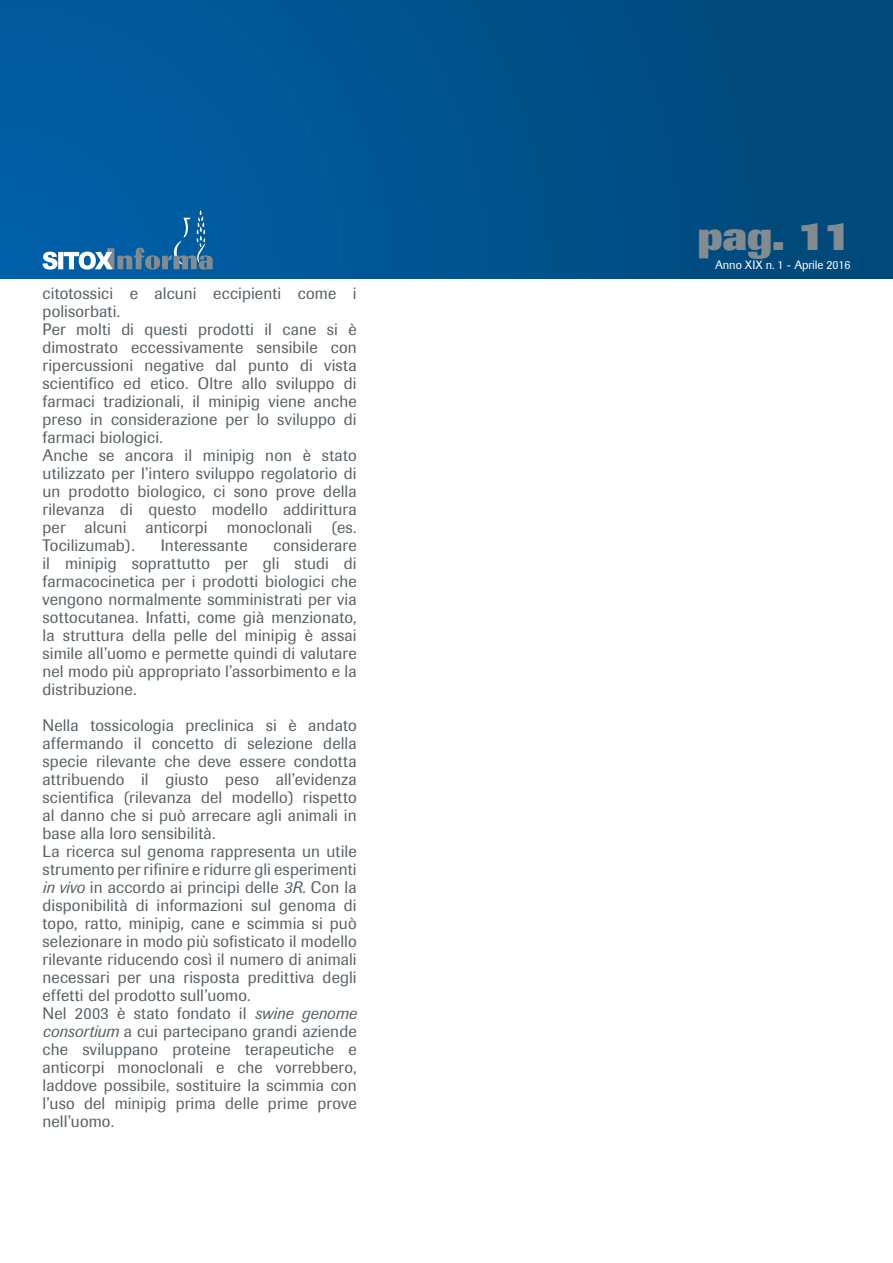
<style>
.page{position:relative;width:893px;height:1263px;background:#fff}
.page>*{position:absolute;margin:0;border:0;box-sizing:border-box;transform-origin:0 0}
.t1{font:800 40.5px "Imago";color:#828b90}
.t2{font:16.5px/18px "Imago";letter-spacing:.01em;color:#576065}
.t3{font:12px "Imago";letter-spacing:-.01em;color:#fff}
.s1{font-style:italic}
</style>
<div class="page">
<div style="left:0;top:0;width:893px;height:278px;background:linear-gradient(to right,#005fa5,#004777)"></div>
<svg style="left:43px;top:210px;width:170px;height:60px"></svg>
<p class="t2" style="left:43px;top:284px;width:316px">citotossici e alcuni eccipienti come i polisorbati.<br>Per molti di questi prodotti il cane si è dimostrato eccessivamente sensibile con ripercussioni negative dal punto di vista scientifico ed etico. Oltre allo sviluppo di farmaci tradizionali, il minipig viene anche preso in considerazione per lo sviluppo di farmaci biologici.<br>Anche se ancora il minipig non è stato utilizzato per l’intero sviluppo regolatorio di un prodotto biologico, ci sono prove della rilevanza di questo modello addirittura per alcuni anticorpi monoclonali (es.<br>Tocilizumab).</p>
<p class="t2" style="left:43px;top:536px;width:316px;text-align:justify;text-indent:231px">considerare il minipig soprattutto per gli studi di farmacocinetica per i prodotti biologici che vengono normalmente somministrati per via sottocutanea. Infatti, come già menzionato, la struttura della pelle del minipig è assai simile all’uomo e permette quindi di valutare nel modo più appropriato l’assorbimento e la distribuzione.</p>
<p class="t2" style="left:43px;top:716px;width:316px">Nella tossicologia preclinica si è andato affermando il concetto di selezione della specie rilevante che deve essere condotta attribuendo il giusto peso all’evidenza scientifica (rilevanza del modello) rispetto al danno che si può arrecare agli animali in base alla loro sensibilità.<br>La ricerca sul genoma rappresenta un utile strumento per rifinire e ridurre gli esperimenti <span class="s1">in vivo</span> in accordo ai principi delle <span class="s1">3R</span>. Con la disponibilità di informazioni sul genoma di topo, ratto, minipig, cane e scimmia si può selezionare in modo più sofisticato il modello rilevante riducendo così il numero di animali necessari per una risposta predittiva degli effetti del prodotto sull’uomo.<br>Nel 2003 è stato fondato il <span class="s1">swine genome consortium</span> a cui partecipano grandi aziende che sviluppano proteine terapeutiche e anticorpi monoclonali e che vorrebbero, laddove possibile, sostituire la scimmia con l’uso del minipig prima delle prime prove nell’uomo.</p>
<p class="t2" style="left:161px;top:536px;width:88px">Interessante</p>
<h1 class="t1" style="left:697px;top:212px;width:155px">pag. 11</h1>
<p class="t3" style="left:715px;top:258px;width:137px">Anno XIX n. 1 - Aprile 2016</p>
</div>
